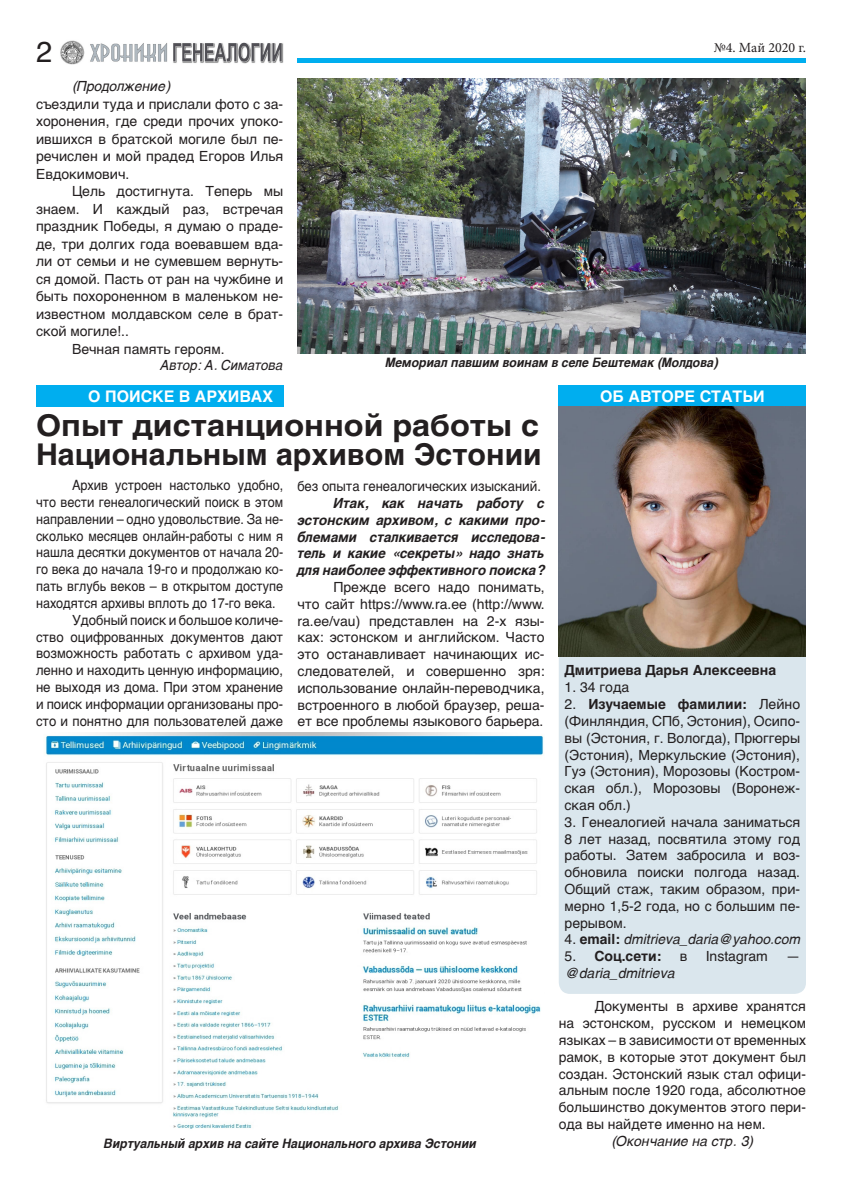
<style>
.page{position:relative;width:842px;height:1191px;background:#fff}
.page>*{position:absolute;margin:0;border:0;box-sizing:border-box;transform-origin:0 0}
.t1{font:700 30px "Helvetica";color:#231f20}
.t2{font:700 30px "Helvetica";color:#231f20;scale:1.08 1}
.t3{font:29px "Helvetica";color:#231f20}
.t4{font:700 16px "Helvetica";color:#fff}
.t5{font:14px/16.8px "Helvetica";color:#231f20;text-align:justify}
.t6{font:14px/16.8px "Helvetica";color:#231f20;text-align:justify;scale:.9 1}
.t7{font:14px/16.8px "Helvetica";color:#231f20;text-align:justify;scale:.94 1}
.t8{font:italic 700 14px/16.8px "Helvetica cyr";color:#231f20;text-align:justify}
.t9{font:italic 14px "Helvetica cyr";color:#231f20}
.t10{font:700 14px "Helvetica";color:#231f20}
.t11{font:14px "Helvetica";color:#231f20;scale:.93 1}
.t12{font:italic 14px "Helvetica cyr";color:#231f20;scale:.95 1}
.t13{font:14px "Minion Pro";color:#231f20}
.t14{font:italic 700 13px "Helvetica cyr";color:#231f20;scale:.94 1}
.s1{font-weight:700}
.s2{font-family:"Helvetica";font-style:normal}
.s3{font-family:"Helvetica";font-weight:700;font-style:normal}
.s4{font-weight:400}
</style>
<div class="page">
<img style="left:60px;top:40px;width:223px;height:25px">
<div style="left:297px;top:58px;width:509px;height:5px;background:#00aeef"></div>
<div style="left:36px;top:385px;width:247px;height:21px;background:#00aeef"></div>
<div style="left:559px;top:390px;width:247px;height:604px;background:#dae6ed;border-radius:11px"></div>
<div style="left:559px;top:385px;width:247px;height:21px;background:#00aeef"></div>
<img style="left:297px;top:79px;width:509px;height:274px">
<img style="left:559px;top:406px;width:247px;height:250px">
<img style="left:45px;top:732px;width:499px;height:397px">
<p class="t3" style="left:36px;top:29px;width:18px">2</p>
<p class="t13" style="left:714px;top:38px;width:94px">№4. Май 2020 г.</p>
<p class="t9" style="left:72px;top:79px;width:100px">(Продолжение)</p>
<p class="t5" style="left:36px;top:95px;width:249px;line-height:17.5px">съездили туда и прислали фото с за&shy;хоронения, где среди прочих упоко&shy;ившихся в братской могиле был пе&shy;речислен и мой прадед Егоров Илья Евдокимович.</p>
<p class="t5" style="left:36px;top:183px;width:249px;line-height:17.5px;text-indent:36px">Цель достигнута. Теперь мы знаем. И каждый раз, встречая праздник Победы, я думаю о праде&shy;де, три долгих года воевавшем вда&shy;ли от семьи и не сумевшем вернуть&shy;ся домой. Пасть от ран на чужбине и быть похороненном в маленьком не&shy;известном молдавском селе в брат&shy;ской могиле!..</p>
<p class="t5" style="left:72px;top:341px;width:154px">Вечная память героям.</p>
<p class="t12" style="left:161px;top:357px;width:131px">Автор: А. Симатова</p>
<p class="t14" style="left:385px;top:355px;width:355px">Мемориал павшим воинам в селе Бештемак (Молдова)</p>
<p class="t4" style="left:88px;top:383px;width:186px">О ПОИСКЕ В АРХИВАХ</p>
<p class="t2" style="left:36px;top:401px;width:467px">Опыт дистанционной работы с</p>
<p class="t1" style="left:36px;top:430px;width:507px">Национальным архивом Эстонии</p>
<p class="t6" style="left:36px;top:477px;width:276px;text-indent:36px">Архив устроен настолько удобно, что вести генеалогический поиск в этом направлении – одно удовольствие. За не&shy;сколько месяцев онлайн-работы с ним я нашла десятки документов от начала 20- го века до начала 19-го и продолжаю ко&shy;пать вглубь веков – в открытом доступе находятся архивы вплоть до 17-го века.</p>
<p class="t7" style="left:36px;top:612px;width:264px;text-indent:36px">Удобный поиск и большое количе&shy;ство оцифрованных документов дают возможность работать с архивом уда&shy;ленно и находить ценную информацию, не выходя из дома. При этом хранение и поиск информации организованы про&shy;сто и понятно для пользователей даже</p>
<p class="t11" style="left:297px;top:475px;width:263px">без опыта генеалогических изысканий.</p>
<p class="t8" style="left:297px;top:494px;width:249px;text-indent:36px">Итак, как начать работу с эстонским архивом, с какими про&shy;блемами сталкивается исследова&shy;тель и какие «секреты» надо знать для наиболее эффективного поиска?</p>
<p class="t5" style="left:297px;top:579px;width:249px;text-indent:36px">Прежде всего надо понимать, что сайт https://www.ra.ee (http://www. ra.ee/vau) представлен на 2-х язы&shy;ках: эстонском и английском. Часто это останавливает начинающих ис&shy;следователей, и совершенно зря: использование онлайн-переводчика, встроенного в любой браузер, реша&shy;ет все проблемы языкового барьера.</p>
<p class="t4" style="left:600px;top:383px;width:166px">ОБ АВТОРЕ СТАТЬИ</p>
<p class="t10" style="left:565px;top:659px;width:213px">Дмитриева Дарья Алексеевна</p>
<p class="t5" style="left:565px;top:679px;width:66px">1. 34 года</p>
<p class="t5" style="left:565px;top:696px;width:237px">2. <span class="s1">Изучаемые фамилии:</span> Лейно (Финляндия, СПб, Эстония), Осипо&shy;вы (Эстония, г. Вологда), Прюггеры (Эстония), Меркульские (Эстония), Гуэ (Эстония), Морозовы (Костром&shy;ская обл.), Морозовы (Воронеж&shy;ская обл.)</p>
<p class="t5" style="left:565px;top:814px;width:237px">3. Генеалогией начала заниматься 8 лет назад, посвятила этому год работы. Затем забросила и воз&shy;обновила поиски полгода назад.<br>Общий стаж, таким образом, при&shy;мерно 1,5-2 года, но с большим пе&shy;рерывом.</p>
<p class="t9" style="left:565px;top:931px;width:237px"><span class="s2">4.</span> <span class="s3">email:</span> dmitrieva_daria@yahoo.com</p>
<p class="t10" style="left:565px;top:945px;width:98px"><span class="s4">5.</span> Соц.сети:</p>
<p class="t5" style="left:680px;top:948px;width:9px">в</p>
<p class="t5" style="left:706px;top:948px;width:64px">Instagram</p>
<p class="t5" style="left:786px;top:948px;width:15px">—</p>
<p class="t9" style="left:565px;top:965px;width:111px">@daria_dmitrieva</p>
<p class="t5" style="left:559px;top:998px;width:249px;text-indent:36px">Документы в архиве хранятся на эстонском, русском и немецком языках – в зависимости от временных рамок, в которые этот документ был создан. Эстонский язык стал офици&shy;альным после 1920 года, абсолютное большинство документов этого пери&shy;ода вы найдете именно на нем.</p>
<p class="t14" style="left:104px;top:1136px;width:398px">Виртуальный архив на сайте Национального архива Эстонии</p>
<p class="t9" style="left:611px;top:1133px;width:143px">(Окончание на стр. 3)</p>
</div>
